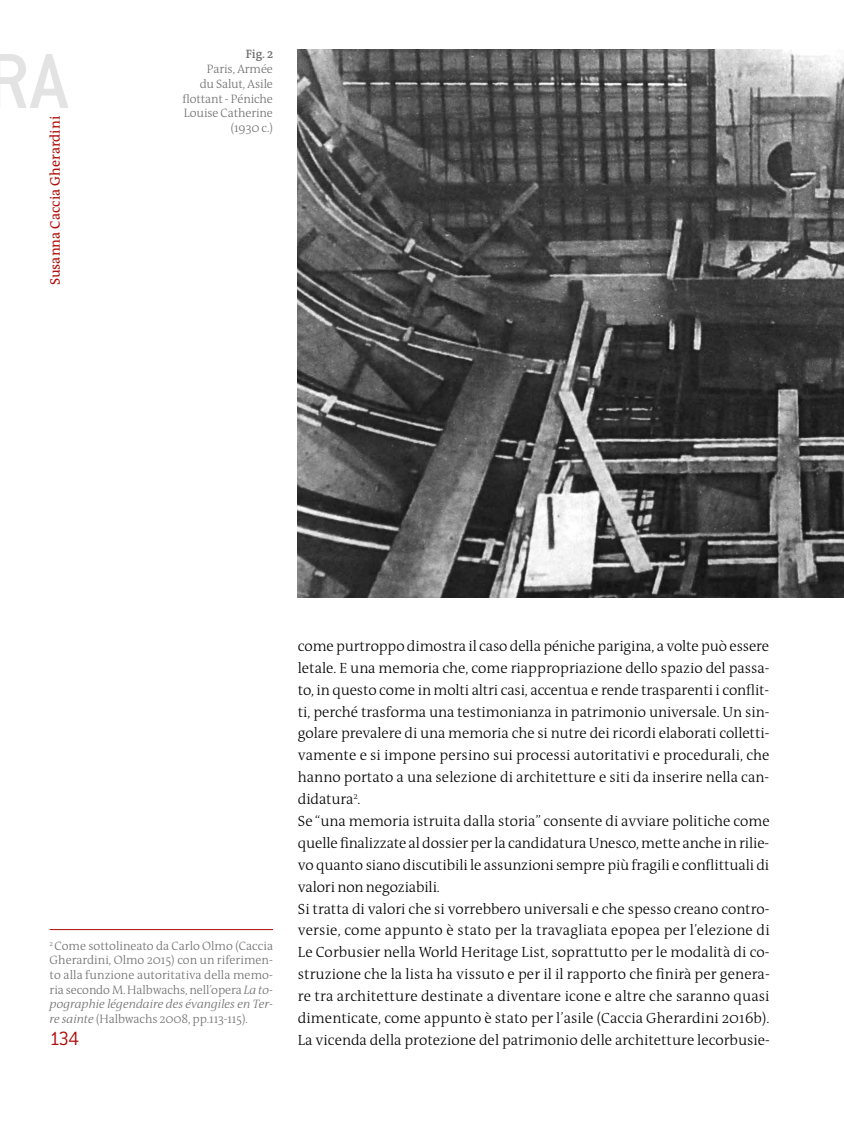
<style>
.page{position:relative;width:844px;height:1141px;background:#fff}
.page>*{position:absolute;margin:0;border:0;box-sizing:border-box;transform-origin:0 0}
.t1{font:500 85.58px "Conduit ITC";color:#e3e3e3}
.t2{font:300 21px "Conduit ITC";color:#ae0f0a}
.t3{font:300 14.88px/21.9px "The Antiqua B3";color:#000}
.t4{font:14px "The Antiqua B5";color:#ae0f0a}
.t5{font:300 12.25px/14.7px "The Antiqua B3";letter-spacing:-.01em;color:#706f6f;text-align:right}
.t6{font:italic 300 12.25px "The Antiqua B3 i";letter-spacing:-.005em;color:#706f6f}
.t7{font:600 12.25px "The Antiqua B6";color:#706f6f}
.s1{font-family:"The Antiqua B3 i";font-style:italic}
</style>
<div class="page">
<hr style="left:50px;top:929px;width:223px;height:1px;background:#ae0f0a">
<img style="left:298px;top:50px;width:545px;height:547px">
<h1 class="t1" style="left:-14px;top:33px;width:84px">RA</h1>
<p class="t4" style="left:48px;top:285px;width:171px;rotate:-90deg">Susanna Caccia Gherardini</p>
<p class="t7" style="left:245px;top:48px;width:29px">Fig. 2</p>
<p class="t5" style="left:182px;top:62px;width:92px">Paris, Armée<br>du Salut, Asile flottant - Péniche<br>Louise Catherine (1930 c.)</p>
<p class="t5" style="left:50px;top:939px;width:225px;text-align:justify"><sup>2</sup> Come sottolineato da Carlo Olmo (Caccia Gherardini, Olmo 2015) con un riferimen&shy;to alla funzione autoritativa della memo&shy;ria secondo M. Halbwachs, nell’opera <span class="s1">La to-</span></p>
<p class="t6" style="left:50px;top:998px;width:225px">pographie légendaire des évangiles en Ter-</p>
<p class="t5" style="left:50px;top:1012px;width:200px"><span class="s1">re sainte</span> (Halbwachs 2008, pp.113-115).</p>
<h2 class="t2" style="left:50px;top:1027px;width:31px">134</h2>
<p class="t3" style="left:298px;top:636px;width:473px">come purtroppo dimostra il caso della péniche parigina, a volte può essere letale. E una memoria che, come riappropriazione dello spazio del passa&shy;to, in questo come in molti altri casi, accentua e rende trasparenti i conflit&shy;ti, perché trasforma una testimonianza in patrimonio universale. Un sin&shy;golare prevalere di una memoria che si nutre dei ricordi elaborati colletti&shy;vamente e si impone persino sui processi autoritativi e procedurali, che hanno portato a una selezione di architetture e siti da inserire nella can&shy;didatura<sup>2</sup>.<br>Se “una memoria istruita dalla storia” consente di avviare politiche come quelle finalizzate al dossier per la candidatura Unesco, mette anche in rilie&shy;vo quanto siano discutibili le assunzioni sempre più fragili e conflittuali di valori non negoziabili.<br>Si tratta di valori che si vorrebbero universali e che spesso creano contro&shy;versie, come appunto è stato per la travagliata epopea per l’elezione di Le Corbusier nella World Heritage List, soprattutto per le modalità di co&shy;struzione che la lista ha vissuto e per il il rapporto che finirà per genera&shy;re tra architetture destinate a diventare icone e altre che saranno quasi dimenticate, come appunto è stato per l’asile (Caccia Gherardini 2016b).<br>La vicenda della protezione del patrimonio delle architetture lecorbusie-</p>
</div>
